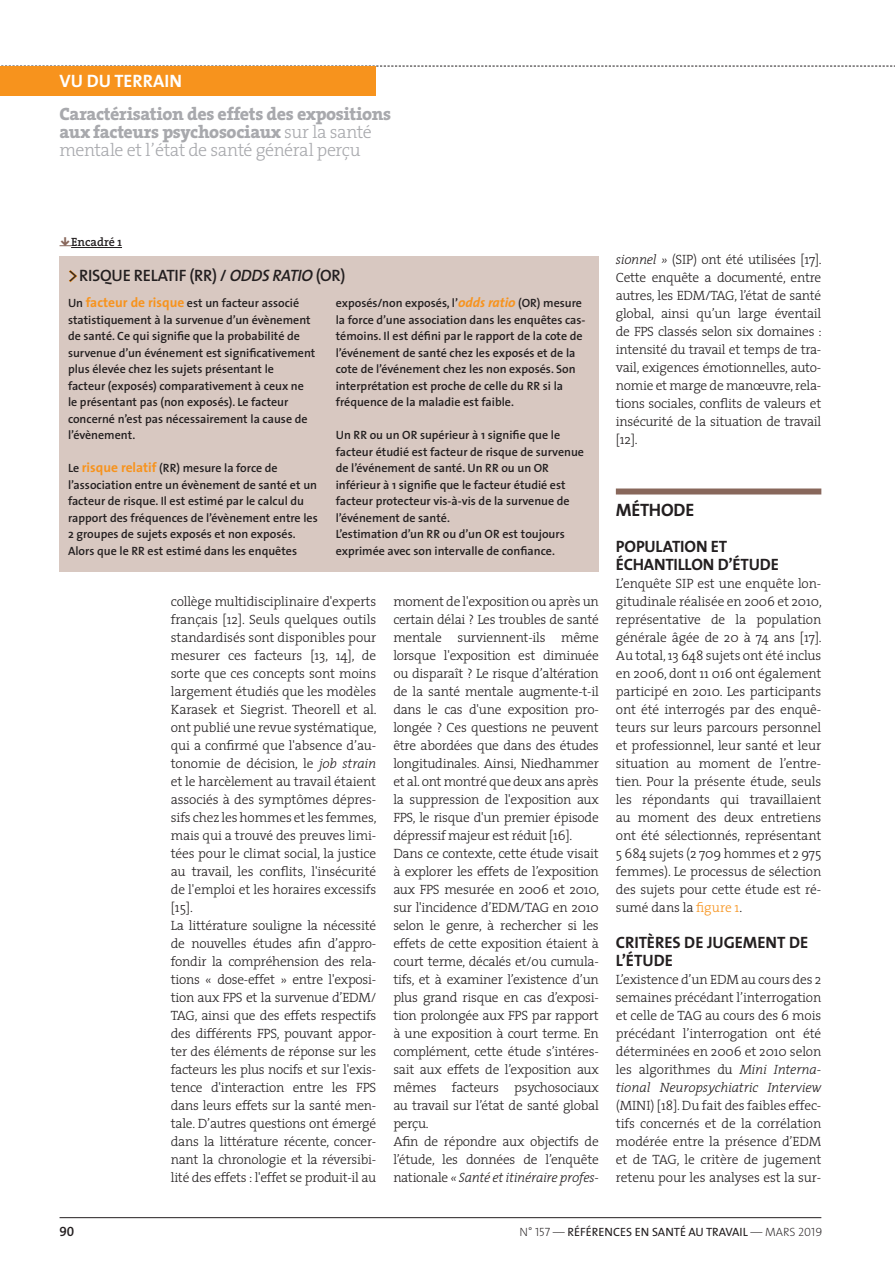
<style>
.page{position:relative;width:895px;height:1265px;background:#fff}
.page>*{position:absolute;margin:0;border:0;box-sizing:border-box;transform-origin:0 0}
.t1{font:800 18px/18px "The Serif";letter-spacing:-.02em;color:#a8a9ad}
.t2{font:700 18px "The Sans";color:#fff}
.t3{font:18px "The Sans Bold Caps";letter-spacing:-.015em;color:#231f20}
.t4{font:16.5px/18px "The Sans Bold Caps";letter-spacing:-.005em;color:#231f20}
.t5{font:16.5px "The Sans Semi Bold Caps";letter-spacing:-.02em;color:#231f20}
.t6{font:300 13.5px/18px "The Serif";letter-spacing:-.02em;color:#231f20;text-align:justify}
.t7{font:13.5px "The Sans Semi Bold Expert";color:#231f20}
.t8{font:600 12px/16.5px "The Sans";color:#231f20}
.t9{font:12px "The Sans";color:#231f20}
.t10{font:600 12px "The Serif";color:#231f20}
.s1{font-weight:300}
.s2{font-family:"Flesh Plain";font-weight:400;color:#88675b}
.s3{font-family:"The Sans";font-weight:300;font-size:19.5px}
.s4{font-family:"The Sans";font-weight:600;font-style:italic}
.s5{font-weight:700;font-size:13.5px;color:#f7931d}
.s6{font-weight:700;font-style:italic;font-size:13.5px;color:#f7931d}
.s7{font-style:italic}
.s8{color:#f7931d}
.s9{font-family:"The Sans Extra Light Caps"}
</style>
<div class="page">
<hr style="left:59px;top:1217px;width:762px;height:1px;background:#231f20">
<svg style="left:376px;top:66px;width:518px;height:1px"></svg>
<div style="left:0;top:66px;width:376px;height:29px;background:#f7931d"></div>
<div style="left:615px;top:488px;width:206px;height:6px;background:#88675b"></div>
<div style="left:59px;top:256px;width:539px;height:315px;background:#d8c8c1"></div>
<svg style="left:69px;top:270px;width:9px;height:13px"></svg>
<svg style="left:59px;top:245px;width:12px;height:1px"></svg>
<hr style="left:71px;top:247px;width:51px;height:1px;background:#231f20">
<h1 class="t2" style="left:59px;top:66px;width:124px">VU DU TERRAIN</h1>
<h1 class="t1" style="left:59px;top:104px;width:333px">Caractérisation des effets des expositions aux facteurs psychosociaux <span class="s1">sur la santé mentale et l’état de santé général perçu</span></h1>
<p class="t10" style="left:59px;top:232px;width:64px"><span class="s2">,</span>Encadré 1</p>
<p class="t5" style="left:68px;top:262px;width:279px"><span class="s3">&gt;</span> RISQUE RELATIF (RR) / <span class="s4">ODDS RATIO</span> (OR)</p>
<p class="t8" style="left:68px;top:295px;width:248px">Un <span class="s5">facteur de risque</span> est un facteur associé statistiquement à la survenue d’un évènement de santé. Ce qui signifie que la probabilité de survenue d’un événement est significativement plus élevée chez les sujets présentant le<br>facteur (exposés) comparativement à ceux ne le présentant pas (non exposés). Le facteur concerné n’est pas nécessairement la cause de l’évènement.</p>
<p class="t8" style="left:68px;top:460px;width:251px">Le <span class="s5">risque relatif</span> (RR) mesure la force de l’association entre un évènement de santé et un facteur de risque. Il est estimé par le calcul du rapport des fréquences de l’évènement entre les 2 groupes de sujets exposés et non exposés.<br>Alors que le RR est estimé dans les enquêtes</p>
<p class="t8" style="left:336px;top:295px;width:251px">exposés/non exposés, l’<span class="s6">odds ratio</span> (OR) mesure la force d’une association dans les enquêtes cas&shy;témoins. Il est défini par le rapport de la cote de l’événement de santé chez les exposés et de la cote de l’événement chez les non exposés. Son interprétation est proche de celle du RR si la fréquence de la maladie est faible.</p>
<p class="t8" style="left:336px;top:427px;width:249px">Un RR ou un OR supérieur à 1 signifie que le facteur étudié est facteur de risque de survenue de l’événement de santé. Un RR ou un OR inférieur à 1 signifie que le facteur étudié est facteur protecteur vis-à-vis de la survenue de l’événement de santé.<br>L’estimation d’un RR ou d’un OR est toujours exprimée avec son intervalle de confiance.</p>
<p class="t6" style="left:171px;top:592px;width:207px;text-align:left">collège multidisciplinaire d'experts français [12]. Seuls quelques outils standardisés sont disponibles pour mesurer ces facteurs [13, 14], de sorte que ces concepts sont moins largement étudiés que les modèles Karasek et Siegrist. Theorell et al. ont publié une revue systématique, qui a confirmé que l'absence d’au&shy;tonomie de décision, le <span class="s7">job strain </span>et le harcèlement au travail étaient associés à des symptômes dépres&shy;sifs chez les hommes et les femmes, mais qui a trouvé des preuves limi&shy;tées pour le climat social, la justice au travail, les conflits, l'insécurité de l'emploi et les horaires excessifs [15].<br>La littérature souligne la nécessité de nouvelles études afin d’appro&shy;fondir la compréhension des rela&shy;tions « dose-effet » entre l'exposi&shy;tion aux FPS et la survenue d’EDM/ TAG, ainsi que des effets respectifs des différents FPS, pouvant appor&shy;ter des éléments de réponse sur les facteurs les plus nocifs et sur l'exis&shy;tence d'interaction entre les FPS dans leurs effets sur la santé men&shy;tale. D’autres questions ont émergé dans la littérature récente, concer&shy;nant la chronologie et la réversibi&shy;lité des effets : l'effet se produit-il au</p>
<p class="t6" style="left:393px;top:592px;width:207px;text-align:left">moment de l'exposition ou après un certain délai ? Les troubles de santé mentale surviennent-ils même lorsque l'exposition est diminuée ou disparaît ? Le risque d’altération de la santé mentale augmente-t-il dans le cas d'une exposition pro&shy;longée ? Ces questions ne peuvent être abordées que dans des études longitudinales. Ainsi, Niedhammer et al. ont montré que deux ans après la suppression de l'exposition aux FPS, le risque d'un premier épisode dépressif majeur est réduit [16].<br>Dans ce contexte, cette étude visait à explorer les effets de l’exposition aux FPS mesurée en 2006 et 2010, sur l'incidence d’EDM/TAG en 2010 selon le genre, à rechercher si les effets de cette exposition étaient à court terme, décalés et/ou cumula&shy;tifs, et à examiner l’existence d’un plus grand risque en cas d’exposi&shy;tion prolongée aux FPS par rapport à une exposition à court terme. En complément, cette étude s’intéres&shy;sait aux effets de l’exposition aux mêmes facteurs psychosociaux au travail sur l’état de santé global perçu.<br>Afin de répondre aux objectifs de l’étude, les données de l’enquête nationale <span class="s7">« Santé et itinéraire profes-</span></p>
<p class="t6" style="left:615px;top:250px;width:207px"><span class="s7">sionnel »</span> (SIP) ont été utilisées [17].<br>Cette enquête a documenté, entre autres, les EDM/TAG, l’état de santé global, ainsi qu’un large éventail de FPS classés selon six domaines : intensité du travail et temps de tra&shy;vail, exigences émotionnelles, auto&shy;nomie et marge de manœuvre, rela&shy;tions sociales, conflits de valeurs et insécurité de la situation de travail [12].</p>
<h1 class="t3" style="left:615px;top:495px;width:80px">MÉTHODE</h1>
<p class="t4" style="left:615px;top:537px;width:164px">POPULATION ET<br>ÉCHANTILLON D’ÉTUDE</p>
<p class="t6" style="left:615px;top:574px;width:207px">L’enquête SIP est une enquête lon&shy;gitudinale réalisée en 2006 et 2010, représentative de la population générale âgée de 20 à 74 ans [17].<br>Au total, 13 648 sujets ont été inclus en 2006, dont 11 016 ont également participé en 2010. Les participants ont été interrogés par des enquê&shy;teurs sur leurs parcours personnel et professionnel, leur santé et leur situation au moment de l’entre&shy;tien. Pour la présente étude, seuls les répondants qui travaillaient au moment des deux entretiens ont été sélectionnés, représentant 5 684 sujets (2 709 hommes et 2 975 femmes). Le processus de sélection des sujets pour cette étude est ré&shy;sumé dans la <span class="s8">figure 1</span>.</p>
<p class="t4" style="left:615px;top:933px;width:194px">CRITÈRES DE JUGEMENT DE<br>L’ÉTUDE</p>
<p class="t6" style="left:615px;top:970px;width:207px">L’existence d’un EDM au cours des 2 semaines précédant l’interrogation et celle de TAG au cours des 6 mois précédant l’interrogation ont été déterminées en 2006 et 2010 selon les algorithmes du <span class="s7">Mini Interna&shy;tional Neuropsychiatric Interview</span></p>
<p class="t6" style="left:615px;top:1096px;width:207px">(MINI) [18]. Du fait des faibles effec&shy;tifs concernés et de la corrélation modérée entre la présence d’EDM et de TAG, le critère de jugement retenu pour les analyses est la sur-</p>
<p class="t7" style="left:59px;top:1220px;width:16px">90</p>
<p class="t9" style="left:519px;top:1222px;width:304px"><span class="s9">N° 157 —</span> RÉFÉRENCES EN SANTÉ AU TRAVAIL <span class="s9">— MARS 2019</span></p>
</div>
